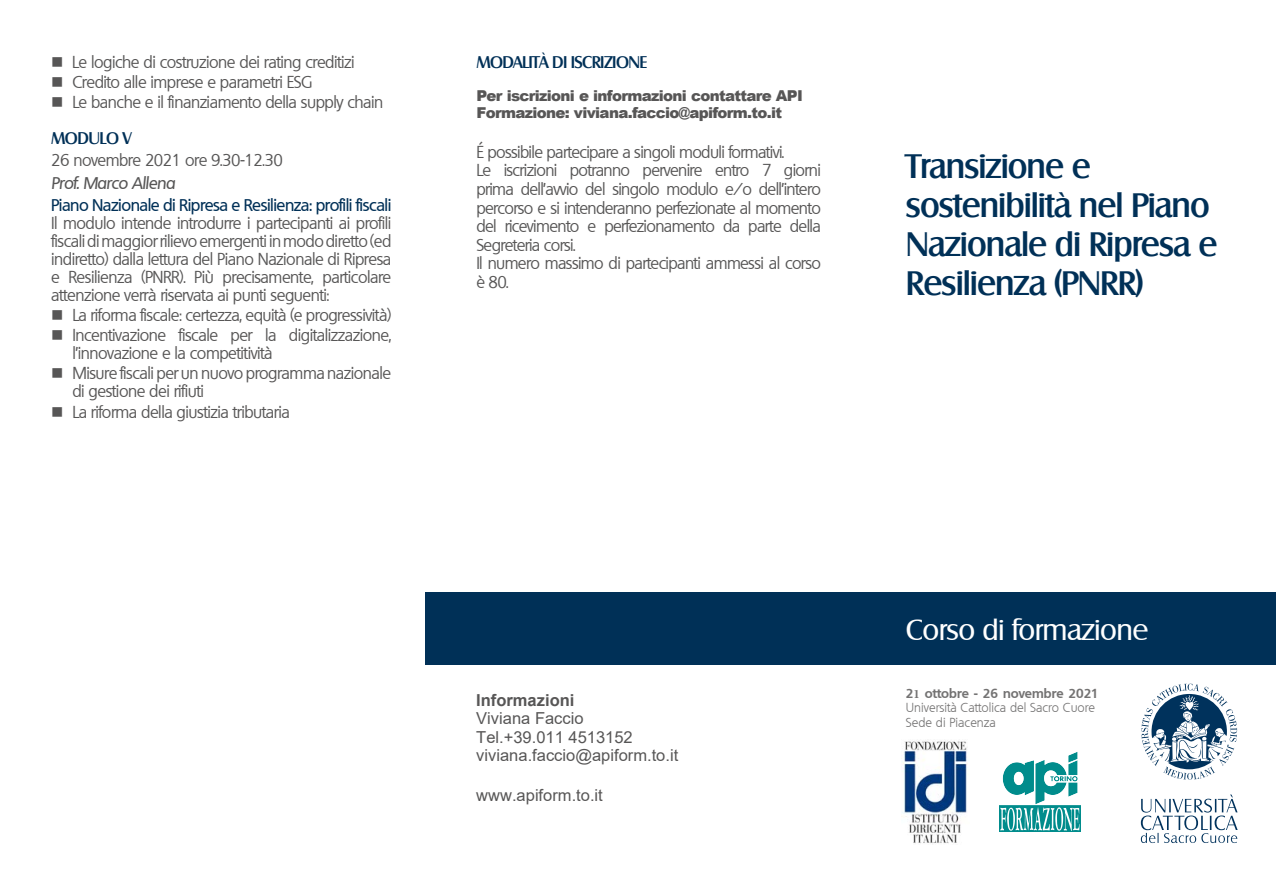
<style>
.page{position:relative;width:1276px;height:893px;background:#fff}
.page>*{position:absolute;margin:0;border:0;box-sizing:border-box;transform-origin:0 0}
.t1{font:500 33px/39px "Salzburg";letter-spacing:-.03em;color:#003057}
.t2{font:28.5px "Salzburg";letter-spacing:-.02em;color:#fff}
.t3{font:16.5px/18.6px "Quebec";letter-spacing:-.03em;color:#575656}
.t4{font:16.5px/18.1px "Arial";color:#575656}
.t5{font:500 16.5px "Quebec";letter-spacing:-.03em;color:#003057}
.t6{font:500 16.5px "Salzburg";letter-spacing:-.04em;color:#003057}
.t7{font:italic 500 16.5px "Quebec";letter-spacing:-.03em;color:#575656}
.t8{font:700 16.5px "Arial";color:#575656}
.t9{font:900 15px/17px "Arial";letter-spacing:-.045em;color:#575656}
.t10{font:300 12.75px/15px "Quebec";color:#747373}
.s1{font-weight:700}
.s2{font-family:"Minion Pro";font-weight:700}
</style>
<div class="page">
<div style="left:425px;top:592px;width:851px;height:72px;background:#003057"></div>
<svg style="left:1141px;top:684px;width:96px;height:96px"></svg>
<svg style="left:1141px;top:794px;width:96px;height:49px"></svg>
<img style="left:901px;top:740px;width:67px;height:104px">
<img style="left:999px;top:752px;width:82px;height:79px">
<p class="t3" style="left:51px;top:53px;width:305px">■ Le logiche di costruzione dei rating creditizi</p>
<p class="t3" style="left:51px;top:73px;width:263px">■ Credito alle imprese e parametri ESG</p>
<p class="t3" style="left:51px;top:93px;width:334px">■ Le banche e il finanziamento della supply chain</p>
<p class="t6" style="left:51px;top:128px;width:82px">MODULO V</p>
<p class="t3" style="left:51px;top:151px;width:233px">26 novembre 2021 ore 9.30-12.30</p>
<p class="t7" style="left:51px;top:172px;width:126px">Prof. Marco Allena</p>
<p class="t5" style="left:51px;top:194px;width:342px">Piano Nazionale di Ripresa e Resilienza: profili fiscali</p>
<p class="t3" style="left:51px;top:214px;width:342px;line-height:18px;text-align:justify">Il modulo intende introdurre i partecipanti ai profili fiscali di maggior rilievo emergenti in modo diretto (ed indiretto) dalla lettura del Piano Nazionale di Ripresa e Resilienza (PNRR). Più precisamente, particolare attenzione verrà riservata ai punti seguenti:</p>
<p class="t3" style="left:51px;top:306px;width:342px">■ La riforma fiscale: certezza, equità (e progressività)</p>
<p class="t3" style="left:72px;top:326px;width:320px;line-height:18px;text-indent:-21px">■ Incentivazione fiscale per la digitalizzazione, l’innovazione e la competitività</p>
<p class="t3" style="left:72px;top:364px;width:320px;line-height:18px;text-indent:-21px">■ Misure fiscali per un nuovo programma nazionale di gestione dei rifiuti</p>
<p class="t3" style="left:51px;top:402px;width:240px">■ La riforma della giustizia tributaria</p>
<p class="t6" style="left:476px;top:52px;width:172px">MODALITÀ DI ISCRIZIONE</p>
<p class="t9" style="left:476px;top:86px;width:328px">Per iscrizioni e informazioni contattare API<br>Formazione: viviana.faccio@apiform.to.it</p>
<p class="t3" style="left:476px;top:143px;width:346px">É possibile partecipare a singoli moduli formativi.<br>Le iscrizioni potranno pervenire entro 7 giorni prima dell’avvio del singolo modulo e/o dell’intero percorso e si intenderanno perfezionate al momento del ricevimento e perfezionamento da parte della Segreteria corsi.<br>Il numero massimo di partecipanti ammessi al corso è 80.</p>
<h1 class="t1" style="left:906px;top:147px;width:313px">Transizione e sostenibilità nel Piano<br>Nazionale di Ripresa e<br>Resilienza (PNRR)</h1>
<p class="t8" style="left:476px;top:689px;width:100px">Informazioni</p>
<p class="t4" style="left:476px;top:709px;width:203px">Viviana Faccio<br>Tel.+39.011 4513152 viviana.faccio@apiform.to.it</p>
<p class="t4" style="left:476px;top:786px;width:128px">www.apiform.to.it</p>
<h2 class="t2" style="left:906px;top:612px;width:244px">Corso di formazione</h2>
<p class="t10" style="left:906px;top:686px;width:194px"><span class="s1">2</span><span class="s2">1</span> <span class="s1">ottobre - 26 novembre 2021<br></span>Università Cattolica del Sacro Cuore<br>Sede di Piacenza</p>
</div>
